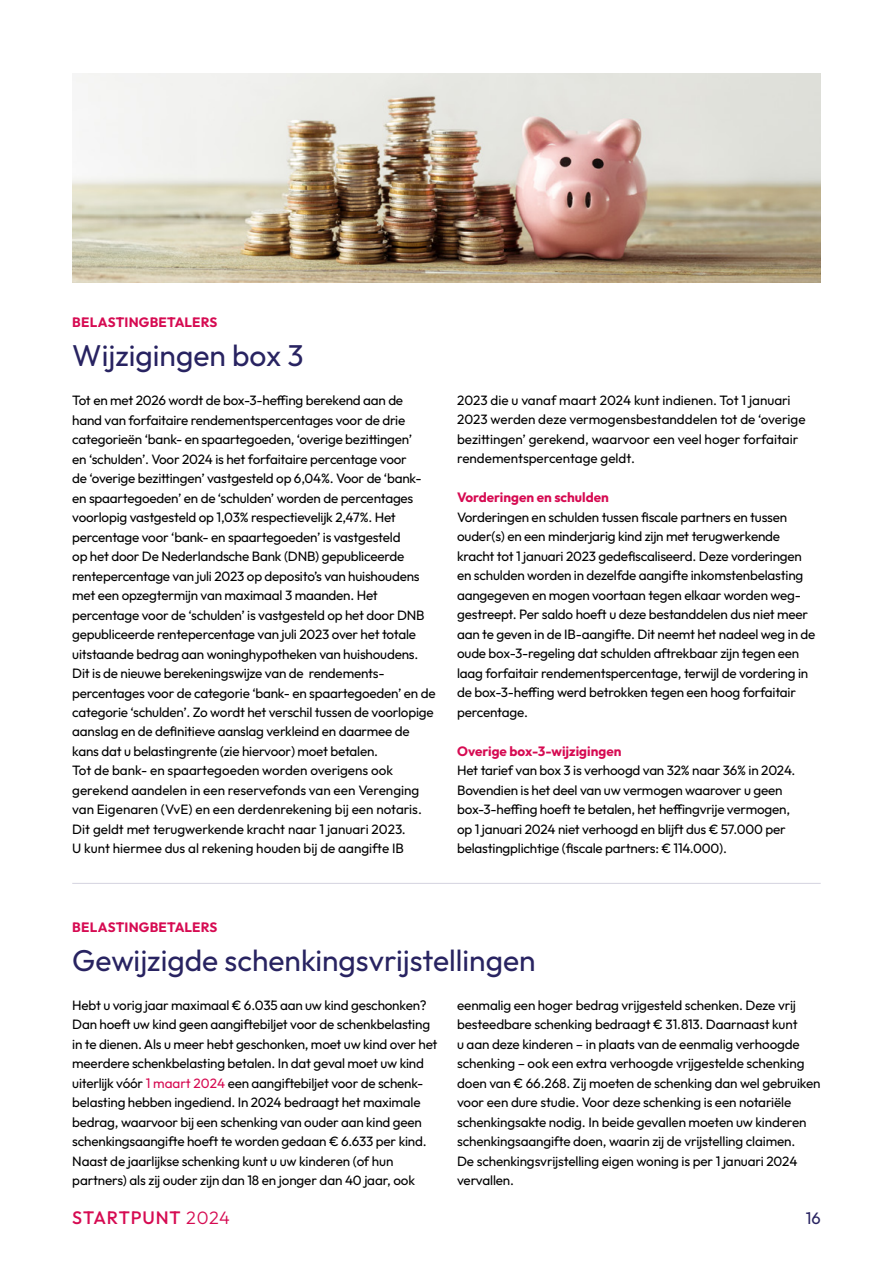
<style>
.page{position:relative;width:893px;height:1263px;background:#fff}
.page>*{position:absolute;margin:0;border:0;box-sizing:border-box;transform-origin:0 0}
.t1{font:30px "Outfit";color:#282361}
.t2{font:500 18px "Outfit";letter-spacing:.04em;color:#d60b52}
.t3{font:16.5px "Outfit";color:#282361}
.t4{font:13.5px/19.5px "Outfit";letter-spacing:-.015em;color:#000}
.t5{font:700 13.5px "Outfit";color:#d60b52}
.s1{font-weight:300}
.s2{color:#d60b52}
</style>
<div class="page">
<img style="left:72px;top:74px;width:749px;height:208px">
<hr style="left:72px;top:883px;width:749px;height:1px;background:#d4d3df">
<p class="t5" style="left:72px;top:313px;width:147px">BELASTINGBETALERS</p>
<h1 class="t1" style="left:72px;top:336px;width:233px">Wijzigingen box 3</h1>
<p class="t4" style="left:72px;top:391px;width:365px">Tot en met 2026 wordt de box-3-heffing berekend aan de hand van forfaitaire rendementspercentages voor de drie categorieën ‘bank- en spaartegoeden, ‘overige bezittingen’<br>en ‘schulden’. Voor 2024 is het forfaitaire percentage voor<br>de ‘overige bezittingen’ vastgesteld op 6,04%. Voor de ‘bank&shy;en spaartegoeden’ en de ‘schulden’ worden de percentages voorlopig vastgesteld op 1,03% respectievelijk 2,47%. Het percentage voor ‘bank- en spaartegoeden’ is vastgesteld<br>op het door De Nederlandsche Bank (DNB) gepubliceerde rentepercentage van juli 2023 op deposito’s van huishoudens met een opzegtermijn van maximaal 3 maanden. Het percentage voor de ‘schulden’ is vastgesteld op het door DNB gepubliceerde rentepercentage van juli 2023 over het totale uitstaande bedrag aan woninghypotheken van huishoudens.<br>Dit is de nieuwe berekeningswijze van de rendements&shy;percentages voor de categorie ‘bank- en spaartegoeden’ en de categorie ‘schulden’. Zo wordt het verschil tussen de voorlopige aanslag en de definitieve aanslag verkleind en daarmee de kans dat u belastingrente (zie hiervoor) moet betalen.<br>Tot de bank- en spaartegoeden worden overigens ook gerekend aandelen in een reservefonds van een Verenging van Eigenaren (VvE) en een derdenrekening bij een notaris.<br>Dit geldt met terugwerkende kracht naar 1 januari 2023.<br>U kunt hiermee dus al rekening houden bij de aangifte IB</p>
<p class="t4" style="left:457px;top:391px;width:350px">2023 die u vanaf maart 2024 kunt indienen. Tot 1 januari 2023 werden deze vermogensbestanddelen tot de ‘overige bezittingen’ gerekend, waarvoor een veel hoger forfaitair rendementspercentage geldt.</p>
<p class="t5" style="left:457px;top:489px;width:153px">Vorderingen en schulden</p>
<p class="t4" style="left:457px;top:508px;width:360px">Vorderingen en schulden tussen fiscale partners en tussen ouder(s) en een minderjarig kind zijn met terugwerkende kracht tot 1 januari 2023 gedefiscaliseerd. Deze vorderingen en schulden worden in dezelfde aangifte inkomstenbelasting aangegeven en mogen voortaan tegen elkaar worden weg-- gestreept. Per saldo hoeft u deze bestanddelen dus niet meer aan te geven in de IB-aangifte. Dit neemt het nadeel weg in de oude box-3-regeling dat schulden aftrekbaar zijn tegen een laag forfaitair rendementspercentage, terwijl de vordering in de box-3-heffing werd betrokken tegen een hoog forfaitair percentage.</p>
<p class="t5" style="left:457px;top:742px;width:166px">Overige box-3-wijzigingen</p>
<p class="t4" style="left:457px;top:761px;width:340px">Het tarief van box 3 is verhoogd van 32% naar 36% in 2024.<br>Bovendien is het deel van uw vermogen waarover u geen box-3-heffing hoeft te betalen, het heffingvrije vermogen, op 1 januari 2024 niet verhoogd en blijft dus € 57.000 per belastingplichtige (fiscale partners: € 114.000).</p>
<p class="t5" style="left:72px;top:918px;width:147px">BELASTINGBETALERS</p>
<h1 class="t1" style="left:72px;top:941px;width:465px">Gewijzigde schenkingsvrijstellingen</h1>
<p class="t4" style="left:457px;top:995px;width:365px">eenmalig een hoger bedrag vrijgesteld schenken. Deze vrij besteedbare schenking bedraagt € 31.813. Daarnaast kunt<br>u aan deze kinderen – in plaats van de eenmalig verhoogde schenking – ook een extra verhoogde vrijgestelde schenking doen van € 66.268. Zij moeten de schenking dan wel gebruiken voor een dure studie. Voor deze schenking is een notariële schenkingsakte nodig. In beide gevallen moeten uw kinderen schenkingsaangifte doen, waarin zij de vrijstelling claimen.<br>De schenkingsvrijstelling eigen woning is per 1 januari 2024 vervallen.</p>
<h2 class="t2" style="left:72px;top:1206px;width:159px">STARTPUNT <span class="s1">2024</span></h2>
<p class="t3" style="left:806px;top:1208px;width:17px">16</p>
<p class="t4" style="left:72px;top:995px;width:367px">Hebt u vorig jaar maximaal € 6.035 aan uw kind geschonken?<br>Dan hoeft uw kind geen aangiftebiljet voor de schenkbelasting in te dienen. Als u meer hebt geschonken, moet uw kind over het meerdere schenkbelasting betalen. In dat geval moet uw kind uiterlijk vóór <span class="s2">1 maart 2024</span> een aangiftebiljet voor de schenk&shy;belasting hebben ingediend. In 2024 bedraagt het maximale bedrag, waarvoor bij een schenking van ouder aan kind geen schenkingsaangifte hoeft te worden gedaan € 6.633 per kind.<br>Naast de jaarlijkse schenking kunt u uw kinderen (of hun partners) als zij ouder zijn dan 18 en jonger dan 40 jaar, ook</p>
</div>
